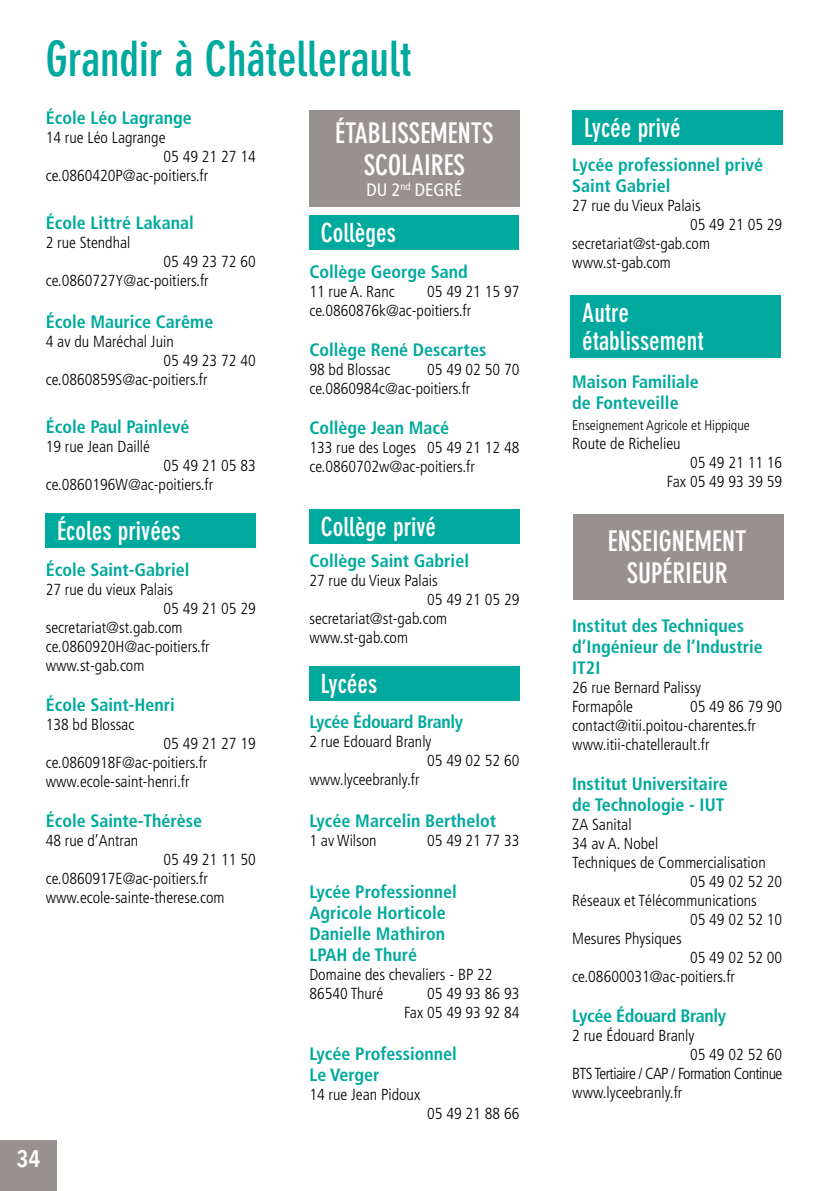
<style>
.page{position:relative;width:840px;height:1191px;background:#fff}
.page>*{position:absolute;margin:0;border:0;box-sizing:border-box;transform-origin:0 0}
.t1{font:700 condensed 48px "DIN Neuzeit Grotesk";color:#00a99d}
.t2{font:700 condensed 28px/32px "DIN Neuzeit Grotesk";color:#fff;text-align:center}
.t3{font:700 condensed 26px/28px "DIN Neuzeit Grotesk";color:#fff}
.t4{font:600 24px "Avenir Next Condensed";color:#fff}
.t5{font:700 condensed 18px/21px "Frutiger";color:#00a99d}
.t6{font:700 condensed 18px "Frutiger";letter-spacing:-.02em;color:#00a99d}
.t7{font:condensed 18px "Frutiger";color:#fff}
.t8{font:300 condensed 16px/19px "Frutiger";color:#000}
.t9{font:300 condensed 16px "Frutiger";letter-spacing:-.04em;color:#000}
.t10{font:300 condensed 14px "Frutiger";color:#000}
</style>
<div class="page">
<div style="left:0;top:1140px;width:57px;height:51px;background:#989190"></div>
<div style="left:309px;top:111px;width:209px;height:96px;background:#989190"></div>
<div style="left:573px;top:514px;width:209px;height:86px;background:#989190"></div>
<div style="left:309px;top:215px;width:210px;height:34px;background:#00a99d"></div>
<div style="left:46px;top:513px;width:209px;height:34px;background:#00a99d"></div>
<div style="left:570px;top:295px;width:210px;height:62px;background:#00a99d"></div>
<div style="left:572px;top:111px;width:209px;height:34px;background:#00a99d"></div>
<div style="left:309px;top:510px;width:210px;height:34px;background:#00a99d"></div>
<div style="left:309px;top:666px;width:209px;height:34px;background:#00a99d"></div>
<h1 class="t1" style="left:46px;top:31px;width:367px">Grandir à Châtellerault</h1>
<p class="t5" style="left:46px;top:107px;width:147px">École Léo Lagrange</p>
<p class="t8" style="left:46px;top:128px;width:121px">14 rue Léo Lagrange</p>
<p class="t8" style="left:163px;top:147px;width:94px">05 49 21 27 14</p>
<p class="t8" style="left:46px;top:166px;width:164px">ce.0860420P@ac-poitiers.fr</p>
<p class="t5" style="left:46px;top:212px;width:150px">École Littré Lakanal</p>
<p class="t8" style="left:46px;top:233px;width:86px">2 rue Stendhal</p>
<p class="t8" style="left:46px;top:252px;width:211px;text-indent:118px">05 49 23 72 60 ce.0860727Y@ac-poitiers.fr</p>
<p class="t5" style="left:46px;top:311px;width:169px">École Maurice Carême</p>
<p class="t8" style="left:46px;top:332px;width:129px">4 av du Maréchal Juin</p>
<p class="t8" style="left:163px;top:351px;width:94px">05 49 23 72 40</p>
<p class="t8" style="left:46px;top:370px;width:163px">ce.0860859S@ac-poitiers.fr</p>
<p class="t5" style="left:46px;top:416px;width:145px">École Paul Painlevé</p>
<p class="t8" style="left:46px;top:437px;width:106px">19 rue Jean Daillé</p>
<p class="t8" style="left:46px;top:456px;width:211px;text-indent:118px">05 49 21 05 83 ce.0860196W@ac-poitiers.fr</p>
<h3 class="t3" style="left:57px;top:517px;width:125px">Écoles privées</h3>
<p class="t5" style="left:46px;top:559px;width:145px">École Saint-Gabriel</p>
<p class="t8" style="left:46px;top:580px;width:129px">27 rue du vieux Palais</p>
<p class="t8" style="left:163px;top:599px;width:94px">05 49 21 05 29</p>
<p class="t8" style="left:46px;top:618px;width:138px">secretariat@st.gab.com</p>
<p class="t8" style="left:46px;top:637px;width:165px">ce.0860920H@ac-poitiers.fr</p>
<p class="t8" style="left:46px;top:656px;width:100px">www.st-gab.com</p>
<p class="t5" style="left:46px;top:694px;width:131px">École Saint-Henri</p>
<p class="t8" style="left:46px;top:715px;width:90px">138 bd Blossac</p>
<p class="t8" style="left:46px;top:734px;width:211px;text-indent:118px">05 49 21 27 19 ce.0860918F@ac-poitiers.fr www.ecole-saint-henri.fr</p>
<p class="t5" style="left:46px;top:810px;width:158px">École Sainte-Thérèse</p>
<p class="t8" style="left:46px;top:831px;width:94px">48 rue d’Antran</p>
<p class="t8" style="left:46px;top:850px;width:211px;text-indent:118px">05 49 21 11 50 ce.0860917E@ac-poitiers.fr www.ecole-sainte-therese.com</p>
<h3 class="t4" style="left:16px;top:1137px;width:25px">34</h3>
<h2 class="t2" style="left:335px;top:117px;width:158px">ÉTABLISSEMENTS<br>SCOLAIRES</h2>
<p class="t7" style="left:366px;top:179px;width:97px">DU 2<sup>nd</sup> DEGRÉ</p>
<h3 class="t3" style="left:320px;top:219px;width:77px">Collèges</h3>
<p class="t5" style="left:309px;top:262px;width:160px">Collège George Sand</p>
<p class="t8" style="left:309px;top:282px;width:87px">11 rue A. Ranc</p>
<p class="t8" style="left:309px;top:282px;width:211px;text-indent:118px">05 49 21 15 97 ce.0860876k@ac-poitiers.fr</p>
<p class="t5" style="left:309px;top:340px;width:178px">Collège René Descartes</p>
<p class="t8" style="left:309px;top:360px;width:82px">98 bd Blossac</p>
<p class="t8" style="left:309px;top:360px;width:211px;text-indent:118px">05 49 02 50 70 ce.0860984c@ac-poitiers.fr</p>
<p class="t5" style="left:309px;top:418px;width:141px">Collège Jean Macé</p>
<p class="t8" style="left:309px;top:438px;width:211px">133 rue des Loges 05 49 21 12 48 ce.0860702w@ac-poitiers.fr</p>
<h3 class="t3" style="left:320px;top:513px;width:117px">Collège privé</h3>
<p class="t5" style="left:309px;top:550px;width:161px">Collège Saint Gabriel</p>
<p class="t8" style="left:309px;top:571px;width:130px">27 rue du Vieux Palais</p>
<p class="t8" style="left:427px;top:590px;width:94px">05 49 21 05 29</p>
<p class="t8" style="left:309px;top:609px;width:139px">secretariat@st-gab.com</p>
<p class="t8" style="left:309px;top:628px;width:100px">www.st-gab.com</p>
<h3 class="t3" style="left:320px;top:670px;width:58px">Lycées</h3>
<p class="t6" style="left:309px;top:711px;width:155px">Lycée Édouard Branly</p>
<p class="t8" style="left:309px;top:732px;width:124px">2 rue Edouard Branly</p>
<p class="t8" style="left:427px;top:751px;width:94px">05 49 02 52 60</p>
<p class="t8" style="left:309px;top:770px;width:111px">www.lyceebranly.fr</p>
<p class="t5" style="left:309px;top:810px;width:188px">Lycée Marcelin Berthelot</p>
<p class="t8" style="left:309px;top:831px;width:69px">1 av Wilson</p>
<p class="t8" style="left:427px;top:831px;width:94px">05 49 21 77 33</p>
<p class="t5" style="left:309px;top:881px;width:149px">Lycée Professionnel<br>Agricole Horticole<br>Danielle Mathiron<br>LPAH de Thuré</p>
<p class="t8" style="left:309px;top:965px;width:185px">Domaine des chevaliers - BP 22<br>86540 Thuré</p>
<p class="t8" style="left:404px;top:984px;width:117px;text-align:right">05 49 93 86 93<br>Fax 05 49 93 92 84</p>
<p class="t5" style="left:309px;top:1043px;width:149px">Lycée Professionnel<br>Le Verger</p>
<p class="t8" style="left:309px;top:1085px;width:112px">14 rue Jean Pidoux</p>
<p class="t8" style="left:427px;top:1104px;width:94px">05 49 21 88 66</p>
<h3 class="t3" style="left:583px;top:114px;width:98px">Lycée privé</h3>
<p class="t5" style="left:572px;top:154px;width:192px">Lycée professionnel privé<br>Saint Gabriel</p>
<p class="t8" style="left:572px;top:196px;width:130px">27 rue du Vieux Palais</p>
<p class="t8" style="left:689px;top:215px;width:94px">05 49 21 05 29</p>
<p class="t8" style="left:572px;top:234px;width:139px">secretariat@st-gab.com</p>
<p class="t8" style="left:572px;top:253px;width:100px">www.st-gab.com</p>
<h3 class="t3" style="left:582px;top:299px;width:123px">Autre établissement</h3>
<p class="t5" style="left:572px;top:371px;width:128px">Maison Familiale de Fonteveille</p>
<p class="t10" style="left:572px;top:417px;width:179px">Enseignement Agricole et Hippique</p>
<p class="t8" style="left:572px;top:434px;width:110px">Route de Richelieu</p>
<p class="t8" style="left:666px;top:453px;width:117px;text-align:right">05 49 21 11 16<br>Fax 05 49 93 39 59</p>
<h2 class="t2" style="left:607px;top:525px;width:140px">ENSEIGNEMENT<br>SUPÉRIEUR</h2>
<p class="t5" style="left:572px;top:615px;width:192px">Institut des Techniques d’Ingénieur de l’Industrie<br>IT2I</p>
<p class="t8" style="left:572px;top:678px;width:130px">26 rue Bernard Palissy<br>Formapôle</p>
<p class="t8" style="left:572px;top:697px;width:211px;text-indent:118px">05 49 86 79 90 contact@itii.poitou-charentes.fr www.itii-chatellerault.fr</p>
<p class="t5" style="left:572px;top:773px;width:157px">Institut Universitaire de Technologie - IUT</p>
<p class="t8" style="left:572px;top:815px;width:61px">ZA Sanital</p>
<p class="t8" style="left:572px;top:834px;width:87px">34 av A. Nobel</p>
<p class="t8" style="left:572px;top:853px;width:195px">Techniques de Commercialisation</p>
<p class="t8" style="left:689px;top:872px;width:94px">05 49 02 52 20</p>
<p class="t8" style="left:572px;top:891px;width:186px">Réseaux et Télécommunications</p>
<p class="t8" style="left:689px;top:910px;width:94px">05 49 02 52 10</p>
<p class="t8" style="left:572px;top:929px;width:111px">Mesures Physiques</p>
<p class="t8" style="left:689px;top:948px;width:94px">05 49 02 52 00</p>
<p class="t8" style="left:572px;top:967px;width:164px">ce.08600031@ac-poitiers.fr</p>
<p class="t6" style="left:572px;top:1005px;width:155px">Lycée Édouard Branly</p>
<p class="t8" style="left:572px;top:1026px;width:124px">2 rue Édouard Branly</p>
<p class="t8" style="left:689px;top:1045px;width:94px">05 49 02 52 60</p>
<p class="t9" style="left:572px;top:1064px;width:211px">BTS Tertiaire / CAP / Formation Continue</p>
<p class="t8" style="left:572px;top:1083px;width:111px">www.lyceebranly.fr</p>
</div>
